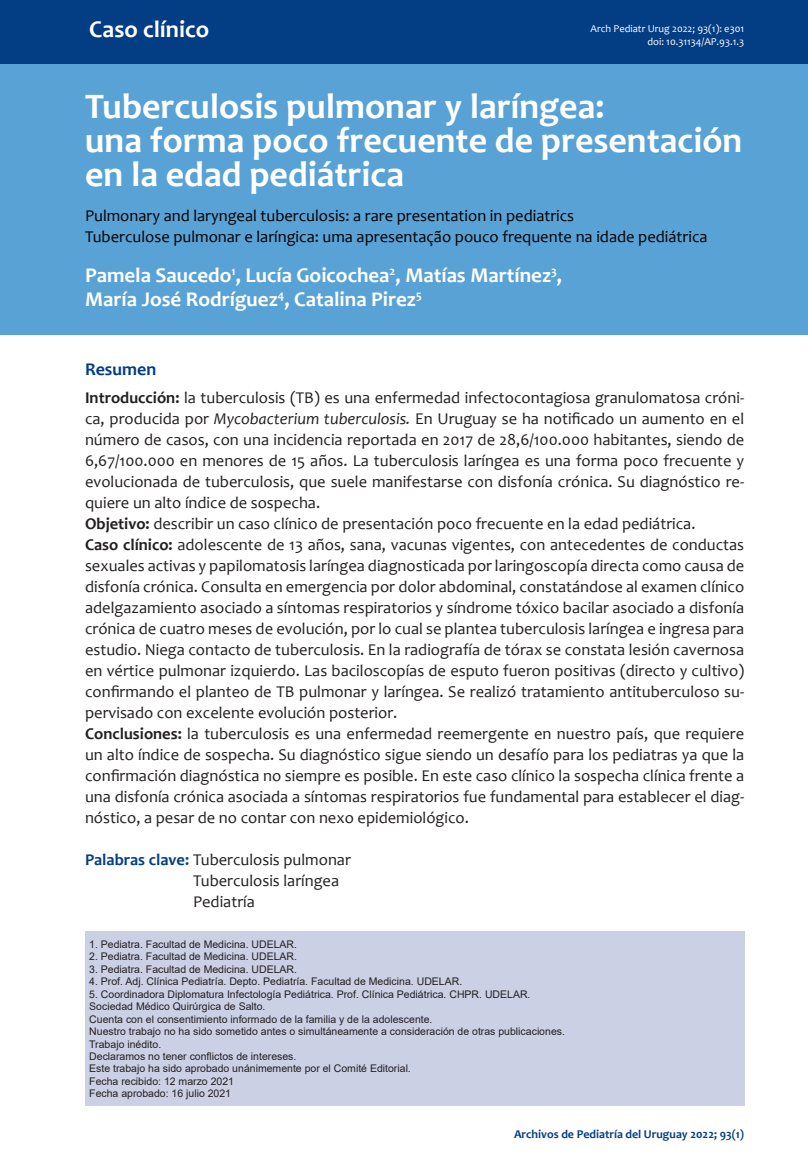
<style>
.page{position:relative;width:808px;height:1170px;background:#fff}
.page>*{position:absolute;margin:0;border:0;box-sizing:border-box;transform-origin:0 0}
.tit{font:700 36px/34px "Candara";color:#fff}
.sub_3{font:700 24px "Candara";color:#fff}
.Autor{font:700 21px/24px "Candara";color:#fff}
.sub_1{font:700 18px "Candara";color:#033e84}
.copete{font:16.5px/21px "Candara";color:#231f20;text-align:justify}
.tit_2{font:16.5px "Candara";color:#000}
.palabras_clave{font:16.5px/21px "Candara";color:#231f20}
.t1{font:700 12px "Candara";color:#033e84}
.nota_al_pie{font:10.5px "Arial";color:#231f20}
.t2{font:10.5px/12.6px "Candara";color:#fff;text-align:right}
.s1{font-weight:700}
.s2{font-style:italic}
.s3{font-weight:700;color:#033e84}
</style>
<div class="page">
<div style="left:0;top:0;width:808px;height:335px;background:#59a2d6"></div>
<div style="left:85px;top:931px;width:659px;height:175px;background:#ccd0e5"></div>
<div style="left:0;top:0;width:808px;height:64px;background:#033e84"></div>
<p class="sub_3" style="left:89px;top:14px;width:121px">Caso clínico</p>
<p class="t2" style="left:591px;top:22px;width:155px">Arch Pediatr Urug 2022; 93(1): e301 doi: 10.31134/AP.93.1.3</p>
<p class="tit" style="left:85px;top:89px;width:659px">Tuberculosis pulmonar y laríngea:<br>una forma poco frecuente de presentación en la edad pediátrica</p>
<p class="tit_2" style="left:85px;top:206px;width:491px">Pulmonary and laryngeal tuberculosis: a rare presentation in pediatrics</p>
<p class="tit_2" style="left:85px;top:227px;width:624px">Tuberculose pulmonar e laríngica: uma apresentação pouco frequente na idade pediátrica</p>
<p class="Autor" style="left:85px;top:263px;width:479px">Pamela Saucedo<sup>1</sup>, Lucía Goicochea<sup>2</sup>, Matías Martínez<sup>3</sup>,<br>María José Rodríguez<sup>4</sup>, Catalina Pirez<sup>5</sup></p>
<p class="sub_1" style="left:85px;top:357px;width:73px">Resumen</p>
<p class="copete" style="left:85px;top:386px;width:661px"><span class="s1">Introducción:</span> la tuberculosis (TB) es una enfermedad infectocontagiosa granulomatosa cróni&shy;ca, producida por <span class="s2">Mycobacterium tuberculosis.</span> En Uruguay se ha notificado un aumento en el número de casos, con una incidencia reportada en 2017 de 28,6/100.000 habitantes, siendo de 6,67/100.000 en menores de 15 años. La tuberculosis laríngea es una forma poco frecuente y evolucionada de tuberculosis, que suele manifestarse con disfonía crónica. Su diagnóstico re&shy;quiere un alto índice de sospecha.</p>
<p class="copete" style="left:85px;top:512px;width:612px"><span class="s1">Objetivo:</span> describir un caso clínico de presentación poco frecuente en la edad pediátrica.</p>
<p class="copete" style="left:85px;top:533px;width:661px"><span class="s1">Caso clínico:</span> adolescente de 13 años, sana, vacunas vigentes, con antecedentes de conductas sexuales activas y papilomatosis laríngea diagnosticada por laringoscopía directa como causa de disfonía crónica. Consulta en emergencia por dolor abdominal, constatándose al examen clínico adelgazamiento asociado a síntomas respiratorios y síndrome tóxico bacilar asociado a disfonía crónica de cuatro meses de evolución, por lo cual se plantea tuberculosis laríngea e ingresa para estudio. Niega contacto de tuberculosis. En la radiografía de tórax se constata lesión cavernosa en vértice pulmonar izquierdo. Las baciloscopías de esputo fueron positivas (directo y cultivo) confirmando el planteo de TB pulmonar y laríngea. Se realizó tratamiento antituberculoso su&shy;pervisado con excelente evolución posterior.</p>
<p class="copete" style="left:85px;top:722px;width:661px"><span class="s1">Conclusiones:</span> la tuberculosis es una enfermedad reemergente en nuestro país, que requiere un alto índice de sospecha. Su diagnóstico sigue siendo un desafío para los pediatras ya que la confirmación diagnóstica no siempre es posible. En este caso clínico la sospecha clínica frente a una disfonía crónica asociada a síntomas respiratorios fue fundamental para establecer el diag&shy;nóstico, a pesar de no contar con nexo epidemiológico.</p>
<p class="palabras_clave" style="left:193px;top:848px;width:159px;text-indent:-108px"><span class="s3">Palabras clave:</span> Tuberculosis pulmonar<br>Tuberculosis laríngea<br>Pediatría</p>
<p class="nota_al_pie" style="left:89px;top:936px;width:209px">1. Pediatra. Facultad de Medicina. UDELAR.</p>
<p class="nota_al_pie" style="left:89px;top:949px;width:209px">2. Pediatra. Facultad de Medicina. UDELAR.</p>
<p class="nota_al_pie" style="left:89px;top:961px;width:209px">3. Pediatra. Facultad de Medicina. UDELAR.</p>
<p class="nota_al_pie" style="left:89px;top:974px;width:374px">4. Prof. Adj. Clínica Pediatría. Depto. Pediatría. Facultad de Medicina. UDELAR.</p>
<p class="nota_al_pie" style="left:89px;top:986px;width:443px">5. Coordinadora Diplomatura Infectología Pediátrica. Prof. Clínica Pediátrica. CHPR. UDELAR.</p>
<p class="nota_al_pie" style="left:89px;top:999px;width:178px">Sociedad Médico Quirúrgica de Salto.</p>
<p class="nota_al_pie" style="left:89px;top:1011px;width:345px">Cuenta con el consentimiento informado de la familia y de la adolescente.</p>
<p class="nota_al_pie" style="left:89px;top:1024px;width:477px">Nuestro trabajo no ha sido sometido antes o simultáneamente a consideración de otras publicaciones.</p>
<p class="nota_al_pie" style="left:89px;top:1036px;width:73px">Trabajo inédito.</p>
<p class="nota_al_pie" style="left:89px;top:1048px;width:209px">Declaramos no tener conflictos de intereses.</p>
<p class="nota_al_pie" style="left:89px;top:1061px;width:323px">Este trabajo ha sido aprobado unánimemente por el Comité Editorial.</p>
<p class="nota_al_pie" style="left:89px;top:1073px;width:146px">Fecha recibido: 12 marzo 2021</p>
<p class="nota_al_pie" style="left:89px;top:1086px;width:143px">Fecha aprobado: 16 julio 2021</p>
<p class="t1" style="left:514px;top:1126px;width:232px">Archivos de Pediatría del Uruguay 2022; 93(1)</p>
</div>
